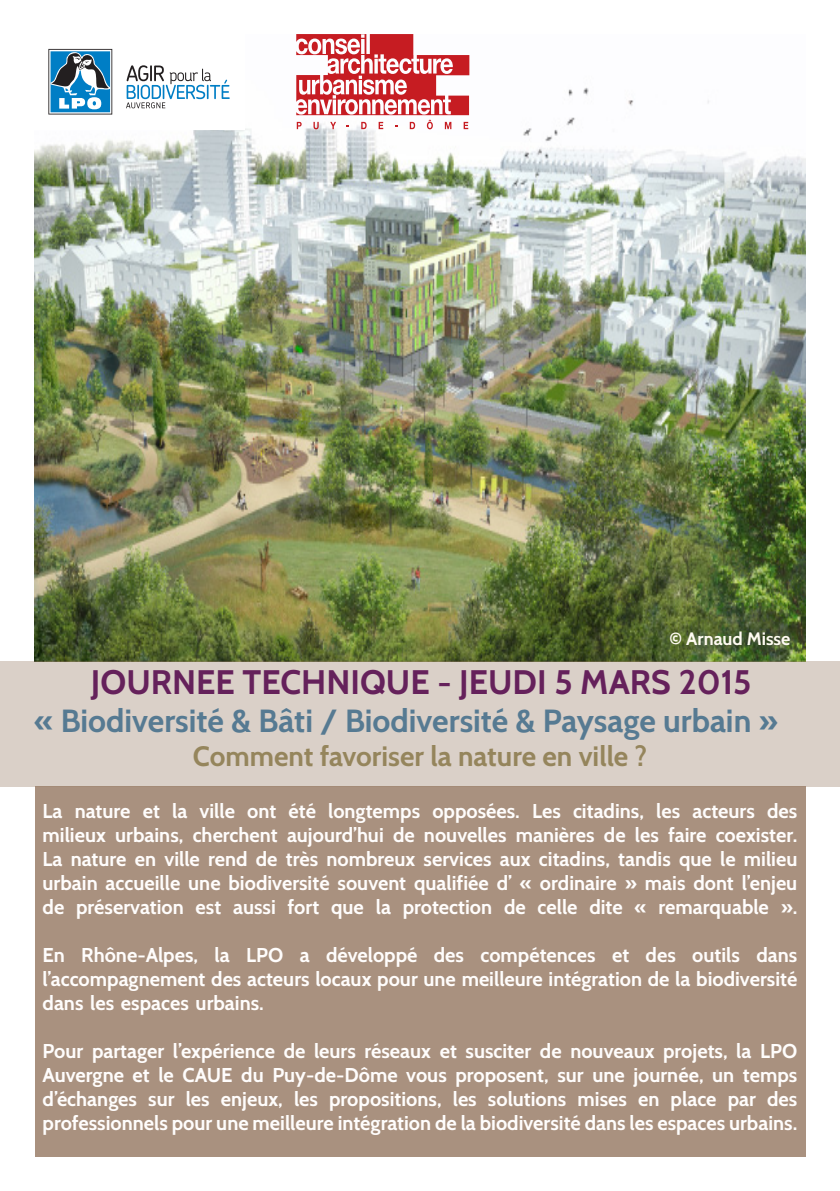
<style>
.page{position:relative;width:840px;height:1191px;background:#fff}
.page>*{position:absolute;margin:0;border:0;box-sizing:border-box;transform-origin:0 0}
.t1{font:700 34px "Cabin";color:#65215b}
.t2{font:700 32px "Cabin";color:#567a92}
.t3{font:700 28px "Cabin";color:#95855c}
.t4{font:700 20px/24px "Cabin";color:#fffdfc;text-align:justify}
.t5{font:700 18px "Cabin";color:#fffbf2}
</style>
<div class="page">
<img style="left:34px;top:55px;width:771px;height:606px">
<div style="left:36px;top:786px;width:769px;height:371px;background:#a9917f"></div>
<div style="left:34px;top:34px;width:210px;height:95px;background:#fff"></div>
<svg style="left:48px;top:49px;width:64px;height:65px"></svg>
<svg style="left:126px;top:65px;width:103px;height:43px"></svg>
<svg style="left:296px;top:34px;width:173px;height:95px"></svg>
<div style="left:0;top:661px;width:839px;height:125px;background:#dad0c8"></div>
<p class="t5" style="left:669px;top:627px;width:122px">© Arnaud Misse</p>
<p class="t1" style="left:91px;top:661px;width:661px">JOURNEE TECHNIQUE - JEUDI 5 MARS 2015</p>
<p class="t2" style="left:34px;top:702px;width:745px">« Biodiversité &amp; Bâti / Biodiversité &amp; Paysage urbain »</p>
<p class="t3" style="left:193px;top:739px;width:455px">Comment favoriser la nature en ville ?</p>
<p class="t4" style="left:43px;top:798px;width:755px">La nature et la ville ont été longtemps opposées. Les citadins, les acteurs des milieux urbains, cherchent aujourd’hui de nouvelles manières de les faire coexister.</p>
<p class="t4" style="left:43px;top:846px;width:756px">La nature en ville rend de très nombreux services aux citadins, tandis que le milieu urbain accueille une biodiversité souvent qualifiée d’ « ordinaire » mais dont l’enjeu de préservation est aussi fort que la protection de celle dite « remarquable ».</p>
<p class="t4" style="left:43px;top:942px;width:755px">En Rhône-Alpes, la LPO a développé des compétences et des outils dans l’accompagnement des acteurs locaux pour une meilleure intégration de la biodiversité dans les espaces urbains.</p>
<p class="t4" style="left:43px;top:1038px;width:756px">Pour partager l’expérience de leurs réseaux et susciter de nouveaux projets, la LPO Auvergne et le CAUE du Puy-de-Dôme vous proposent, sur une journée, un temps d’échanges sur les enjeux, les propositions, les solutions mises en place par des professionnels pour une meilleure intégration de la biodiversité dans les espaces urbains.</p>
</div>
